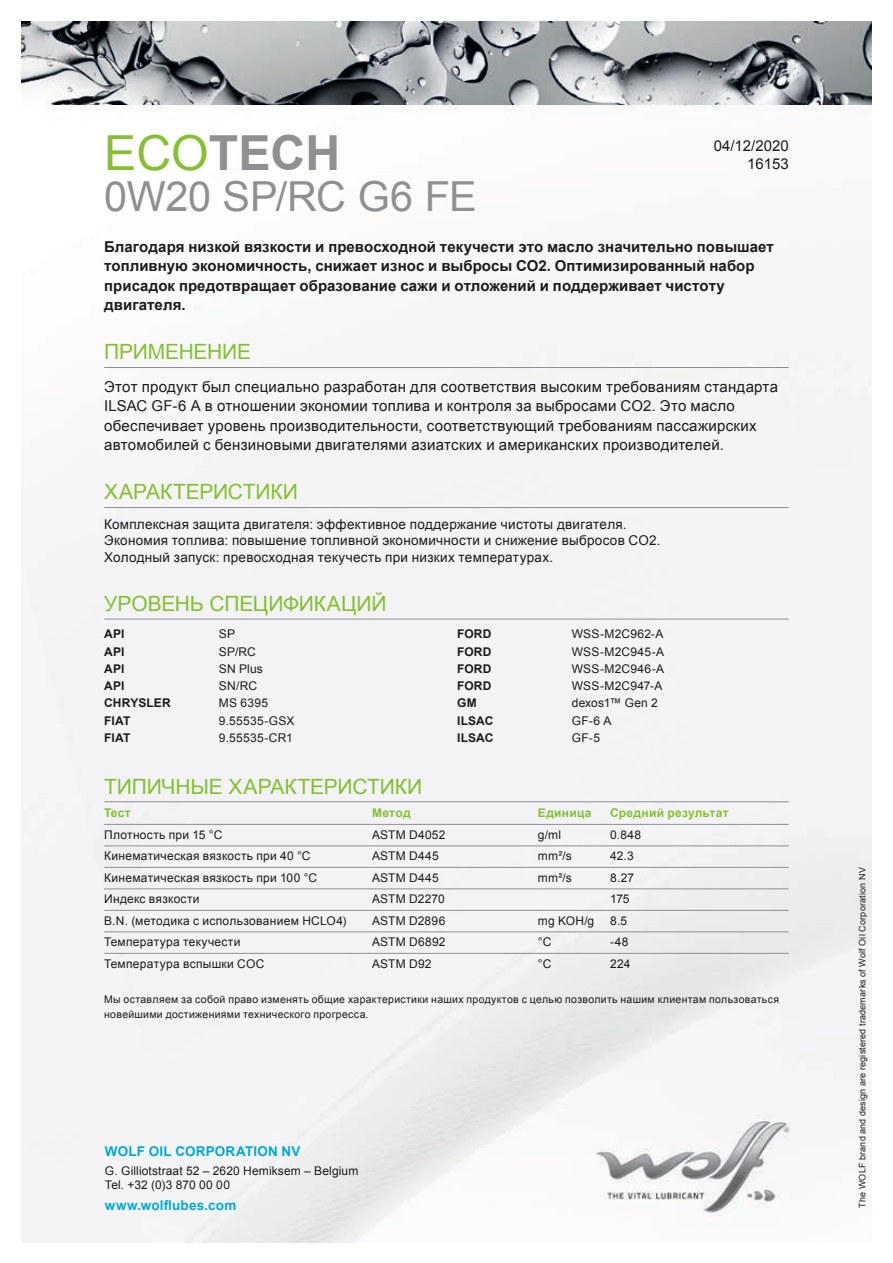
<style>
.page{position:relative;width:893px;height:1263px;background:#fff}
.page>*{position:absolute;margin:0;border:0;box-sizing:border-box;transform-origin:0 0}
.Title_ProductName{font:700 48.3px "Arial";color:#8e9092}
.Title_ProductName2{font:41.4px "Arial";letter-spacing:-.01em;color:#8e9092}
.t1{font:21px "Arial";letter-spacing:-.01em;color:#84c030}
.Body_Applications{font:15px/19.5px "Arial";letter-spacing:.015em;color:#1d1b1b}
.Body_Description{font:700 15px/19.5px "Arial";letter-spacing:.005em;color:#1d1b1b}
.Date{font:15px/18px "Arial";color:#1d1b1b;text-align:right}
.Body_Features{font:13.5px/16.5px "Arial";letter-spacing:.02em;color:#1d1b1b}
.Base_Title{font:700 13.5px "Arial";letter-spacing:.015em;color:#00a8d8}
.Base_Website{font:700 13.5px "Arial";letter-spacing:.015em;color:#00a8d8}
.Characs{font:12px "Arial";letter-spacing:.025em;color:#1d1b1b}
.Body_Secifications{font:12px "Arial";letter-spacing:.02em;color:#1d1b1b}
.Base_Address{font:12px/14.4px "Arial";letter-spacing:.01em;color:#1d1b1b}
.Body_Secifications_L{font:700 12px "Arial";letter-spacing:.015em;color:#1d1b1b}
.Characs_Title{font:700 12px "Arial";letter-spacing:.02em;color:#84c030}
.Characs-2{font:12px "Arial";letter-spacing:.005em;color:#1d1b1b}
.Body_Characs{font:10.5px/15px "Arial";letter-spacing:.03em;color:#1d1b1b}
.Copywrite{font:9px "Arial";letter-spacing:.02em;color:#1d1b1b}
.s1{font-weight:400;color:#84c030}
</style>
<div class="page">
<img style="left:21px;top:21px;width:851px;height:1221px">
<hr style="left:104px;top:367px;width:685px;height:1px;background:#8e9092">
<hr style="left:104px;top:507px;width:685px;height:1px;background:#8e9092">
<hr style="left:104px;top:619px;width:685px;height:1px;background:#8e9092">
<hr style="left:104px;top:801px;width:685px;height:1px;background:#8e9092">
<hr style="left:104px;top:824px;width:268px;height:1px;background:#8e9092">
<hr style="left:372px;top:824px;width:166px;height:1px;background:#8e9092">
<hr style="left:538px;top:824px;width:72px;height:1px;background:#8e9092">
<hr style="left:610px;top:824px;width:179px;height:1px;background:#8e9092">
<hr style="left:104px;top:845px;width:268px;height:1px;background:#8e9092">
<hr style="left:372px;top:845px;width:166px;height:1px;background:#8e9092">
<hr style="left:538px;top:845px;width:72px;height:1px;background:#8e9092">
<hr style="left:610px;top:845px;width:179px;height:1px;background:#8e9092">
<hr style="left:104px;top:867px;width:268px;height:1px;background:#8e9092">
<hr style="left:372px;top:867px;width:166px;height:1px;background:#8e9092">
<hr style="left:538px;top:867px;width:72px;height:1px;background:#8e9092">
<hr style="left:610px;top:867px;width:179px;height:1px;background:#8e9092">
<hr style="left:104px;top:888px;width:268px;height:1px;background:#8e9092">
<hr style="left:372px;top:888px;width:166px;height:1px;background:#8e9092">
<hr style="left:538px;top:888px;width:72px;height:1px;background:#8e9092">
<hr style="left:610px;top:888px;width:179px;height:1px;background:#8e9092">
<hr style="left:104px;top:910px;width:268px;height:1px;background:#8e9092">
<hr style="left:372px;top:910px;width:166px;height:1px;background:#8e9092">
<hr style="left:538px;top:910px;width:72px;height:1px;background:#8e9092">
<hr style="left:610px;top:910px;width:179px;height:1px;background:#8e9092">
<hr style="left:104px;top:931px;width:268px;height:1px;background:#8e9092">
<hr style="left:372px;top:931px;width:166px;height:1px;background:#8e9092">
<hr style="left:538px;top:931px;width:72px;height:1px;background:#8e9092">
<hr style="left:610px;top:931px;width:179px;height:1px;background:#8e9092">
<hr style="left:104px;top:953px;width:268px;height:1px;background:#8e9092">
<hr style="left:372px;top:953px;width:166px;height:1px;background:#8e9092">
<hr style="left:538px;top:953px;width:72px;height:1px;background:#8e9092">
<hr style="left:610px;top:953px;width:179px;height:1px;background:#8e9092">
<p class="Title_ProductName" style="left:104px;top:121px;width:238px"><span class="s1">ECO</span>TECH</p>
<p class="Title_ProductName2" style="left:104px;top:169px;width:374px">0W20 SP/RC G6 FE</p>
<p class="Body_Description" style="left:104px;top:237px;width:671px">Благодаря низкой вязкости и превосходной текучести это масло значительно повышает топливную экономичность, снижает износ и выбросы CO2. Оптимизированный набор присадок предотвращает образование сажи и отложений и поддерживает чистоту двигателя.</p>
<p class="t1" style="left:104px;top:338px;width:148px">ПРИМЕНЕНИЕ</p>
<p class="Body_Applications" style="left:104px;top:377px;width:675px">Этот продукт был специально разработан для соответствия высоким требованиям стандарта ILSAC GF-6 A в отношении экономии топлива и контроля за выбросами CO2. Это масло обеспечивает уровень производительности, соответствующий требованиям пассажирских автомобилей с бензиновыми двигателями азиатских и американских производителей.</p>
<p class="t1" style="left:104px;top:478px;width:195px">ХАРАКТЕРИСТИКИ</p>
<p class="Body_Features" style="left:104px;top:516px;width:558px">Комплексная защита двигателя: эффективное поддержание чистоты двигателя.<br>Экономия топлива: повышение топливной экономичности и снижение выбросов CO2.<br>Холодный запуск: превосходная текучесть при низких температурах.</p>
<p class="t1" style="left:104px;top:590px;width:284px">УРОВЕНЬ СПЕЦИФИКАЦИЙ</p>
<p class="Body_Secifications_L" style="left:104px;top:626px;width:22px">API</p>
<p class="Body_Secifications" style="left:219px;top:626px;width:18px">SP</p>
<p class="Body_Secifications_L" style="left:104px;top:643px;width:22px">API</p>
<p class="Body_Secifications" style="left:219px;top:644px;width:38px">SP/RC</p>
<p class="Body_Secifications_L" style="left:104px;top:661px;width:22px">API</p>
<p class="Body_Secifications" style="left:219px;top:661px;width:45px">SN Plus</p>
<p class="Body_Secifications_L" style="left:104px;top:678px;width:22px">API</p>
<p class="Body_Secifications" style="left:219px;top:678px;width:40px">SN/RC</p>
<p class="Body_Secifications_L" style="left:104px;top:695px;width:68px">CHRYSLER</p>
<p class="Body_Secifications" style="left:219px;top:695px;width:51px">MS 6395</p>
<p class="Body_Secifications_L" style="left:104px;top:712px;width:28px">FIAT</p>
<p class="Body_Secifications" style="left:219px;top:712px;width:77px">9.55535-GSX</p>
<p class="Body_Secifications_L" style="left:104px;top:730px;width:28px">FIAT</p>
<p class="Body_Secifications" style="left:219px;top:730px;width:75px">9.55535-CR1</p>
<p class="Date" style="left:714px;top:137px;width:77px">04/12/2020<br>16153</p>
<p class="Body_Secifications_L" style="left:457px;top:626px;width:36px">FORD</p>
<p class="Body_Secifications" style="left:572px;top:626px;width:93px">WSS-M2C962-A</p>
<p class="Body_Secifications_L" style="left:457px;top:643px;width:36px">FORD</p>
<p class="Body_Secifications" style="left:572px;top:644px;width:94px">WSS-M2C945-A</p>
<p class="Body_Secifications_L" style="left:457px;top:661px;width:36px">FORD</p>
<p class="Body_Secifications" style="left:572px;top:661px;width:94px">WSS-M2C946-A</p>
<p class="Body_Secifications_L" style="left:457px;top:678px;width:36px">FORD</p>
<p class="Body_Secifications" style="left:572px;top:678px;width:92px">WSS-M2C947-A</p>
<p class="Body_Secifications_L" style="left:457px;top:695px;width:21px">GM</p>
<p class="Body_Secifications" style="left:572px;top:695px;width:87px">dexos1™ Gen 2</p>
<p class="Body_Secifications_L" style="left:457px;top:712px;width:38px">ILSAC</p>
<p class="Body_Secifications" style="left:572px;top:712px;width:41px">GF-6 A</p>
<p class="Body_Secifications_L" style="left:457px;top:730px;width:38px">ILSAC</p>
<p class="Body_Secifications" style="left:572px;top:730px;width:30px">GF-5</p>
<p class="t1" style="left:104px;top:772px;width:320px">ТИПИЧНЫЕ ХАРАКТЕРИСТИКИ</p>
<p class="Characs_Title" style="left:104px;top:805px;width:28px">Тест</p>
<p class="Characs_Title" style="left:372px;top:805px;width:40px">Метод</p>
<p class="Characs_Title" style="left:538px;top:805px;width:55px">Единица</p>
<p class="Characs_Title" style="left:610px;top:805px;width:120px">Средний результат</p>
<p class="Characs" style="left:104px;top:827px;width:120px">Плотность при 15 °C</p>
<p class="Characs" style="left:372px;top:827px;width:75px">ASTM D4052</p>
<p class="Characs" style="left:538px;top:827px;width:25px">g/ml</p>
<p class="Characs" style="left:610px;top:827px;width:32px">0.848</p>
<p class="Characs" style="left:104px;top:848px;width:208px">Кинематическая вязкость при 40 °C</p>
<p class="Characs" style="left:372px;top:848px;width:68px">ASTM D445</p>
<p class="Characs" style="left:538px;top:848px;width:35px">mm²/s</p>
<p class="Characs" style="left:610px;top:848px;width:25px">42.3</p>
<p class="Characs" style="left:104px;top:870px;width:215px">Кинематическая вязкость при 100 °C</p>
<p class="Characs" style="left:372px;top:870px;width:68px">ASTM D445</p>
<p class="Characs" style="left:538px;top:870px;width:35px">mm²/s</p>
<p class="Characs" style="left:610px;top:870px;width:25px">8.27</p>
<p class="Characs" style="left:104px;top:891px;width:97px">Индекс вязкости</p>
<p class="Characs-2" style="left:372px;top:891px;width:74px">ASTM D2270</p>
<p class="Characs" style="left:610px;top:891px;width:21px">175</p>
<p class="Characs" style="left:104px;top:913px;width:244px">B.N. (методика с использованием HCLO4)</p>
<p class="Characs" style="left:372px;top:913px;width:75px">ASTM D2896</p>
<p class="Characs" style="left:538px;top:913px;width:58px">mg KOH/g</p>
<p class="Characs" style="left:610px;top:913px;width:19px">8.5</p>
<p class="Characs" style="left:104px;top:934px;width:138px">Температура текучести</p>
<p class="Characs" style="left:372px;top:934px;width:75px">ASTM D6892</p>
<p class="Characs" style="left:538px;top:934px;width:15px">°C</p>
<p class="Characs" style="left:610px;top:934px;width:20px">-48</p>
<p class="Characs" style="left:104px;top:956px;width:162px">Температура вспышки COC</p>
<p class="Characs" style="left:372px;top:956px;width:61px">ASTM D92</p>
<p class="Characs" style="left:538px;top:956px;width:15px">°C</p>
<p class="Characs" style="left:610px;top:956px;width:22px">224</p>
<p class="Body_Characs" style="left:104px;top:992px;width:676px">Мы оставляем за собой право изменять общие характеристики наших продуктов с целью позволить нашим клиентам пользоваться новейшими достижениями технического прогресса.</p>
<p class="Base_Title" style="left:105px;top:1142px;width:197px">WOLF OIL CORPORATION NV</p>
<p class="Base_Address" style="left:105px;top:1164px;width:255px">G. Gilliotstraat 52 – 2620 Hemiksem – Belgium<br>Tel. +32 (0)3 870 00 00</p>
<p class="Base_Website" style="left:105px;top:1196px;width:133px">www.wolflubes.com</p>
<p class="Copywrite" style="left:856px;top:1208px;width:342px;rotate:-90deg">The WOLF brand and design are registered trademarks of Wolf Oil Corporation NV</p>
</div>
